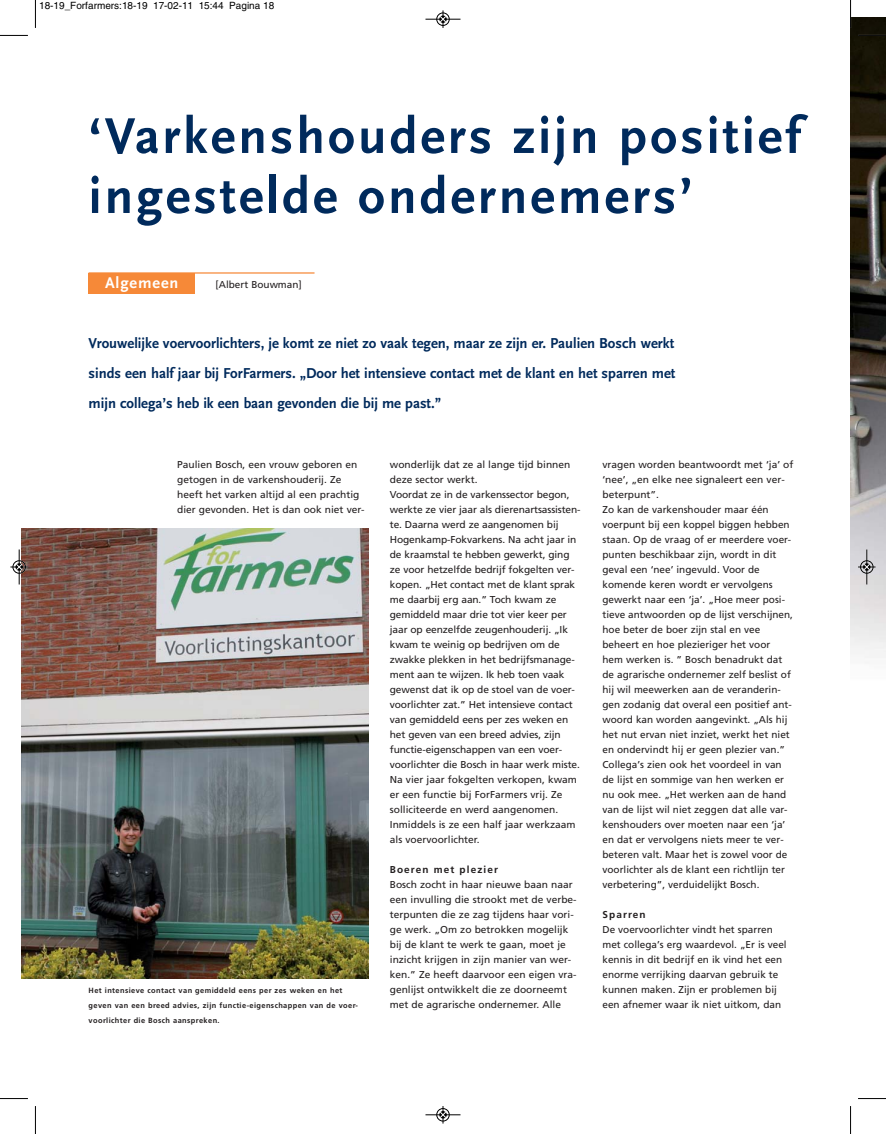
<style>
.page{position:relative;width:886px;height:1134px;background:#fff}
.page>*{position:absolute;margin:0;border:0;box-sizing:border-box;transform-origin:0 0}
.t1{font:700 52.5px/60px "Scala Sans";letter-spacing:.055em;color:#002a5c}
.t2{font:700 16.25px "Scala Sans";letter-spacing:.055em;color:#fff}
.t3{font:700 15px/30px "Scala Sans";color:#002a5c;text-align:justify}
.t4{font:10px/15px "Frutiger";color:#231f20}
.t5{font:10px "Helvetica";color:#000}
.t6{font:700 7.5px/15px "Frutiger";letter-spacing:.055em;color:#231f20}
.s1{font-weight:700}
</style>
<div class="page">
<img style="left:850px;top:18px;width:36px;height:640px">
<div style="left:89px;top:273px;width:106px;height:20px;background:#f68938"></div>
<hr style="left:89px;top:272px;width:225px;height:2px;background:#f68938">
<img style="left:21px;top:528px;width:348px;height:450px">
<svg style="left:35px;top:0;width:1px;height:28px"></svg>
<svg style="left:0;top:35px;width:28px;height:1px"></svg>
<svg style="left:850px;top:0;width:1px;height:28px"></svg>
<svg style="left:858px;top:35px;width:28px;height:1px"></svg>
<svg style="left:35px;top:1106px;width:1px;height:28px"></svg>
<svg style="left:0;top:1098px;width:28px;height:1px"></svg>
<svg style="left:850px;top:1106px;width:1px;height:28px"></svg>
<svg style="left:858px;top:1098px;width:28px;height:1px"></svg>
<div style="left:436px;top:13px;width:13px;height:13px;border:1px solid #fff;border-radius:50%"></div>
<hr style="left:425px;top:19px;width:35px;height:1px;background:#000">
<div style="left:437px;top:13px;width:12px;height:13px;border:1px solid #000;border-radius:50%"></div>
<svg style="left:440px;top:10px;width:6px;height:18px"></svg>
<div style="left:436px;top:1108px;width:13px;height:13px;border:1px solid #fff;border-radius:50%"></div>
<hr style="left:425px;top:1114px;width:35px;height:1px;background:#000">
<div style="left:437px;top:1108px;width:12px;height:13px;border:1px solid #000;border-radius:50%"></div>
<svg style="left:440px;top:1106px;width:6px;height:17px"></svg>
<div style="left:13px;top:560px;width:13px;height:13px;border:1px solid #fff;border-radius:50%"></div>
<hr style="left:19px;top:549px;width:1px;height:35px;background:#000">
<div style="left:13px;top:561px;width:13px;height:12px;border:1px solid #000;border-radius:50%"></div>
<svg style="left:10px;top:564px;width:18px;height:6px"></svg>
<div style="left:860px;top:560px;width:13px;height:13px;border:1px solid #fff;border-radius:50%"></div>
<hr style="left:866px;top:549px;width:1px;height:35px;background:#000">
<div style="left:860px;top:561px;width:13px;height:12px;border:1px solid #000;border-radius:50%"></div>
<svg style="left:858px;top:564px;width:17px;height:6px"></svg>
<p class="t5" style="left:39px;top:2px;width:237px">18-19_Forfarmers:18-19 17-02-11 15:44 Pagina 18</p>
<p class="t1" style="left:89px;top:110px;width:713px">‘Varkenshouders zijn positief ingestelde ondernemers’</p>
<p class="t2" style="left:105px;top:276px;width:75px">Algemeen</p>
<p class="t4" style="left:216px;top:278px;width:88px">[Albert Bouwman]</p>
<p class="t3" style="left:89px;top:329px;width:588px">Vrouwelijke voervoorlichters, je komt ze niet zo vaak tegen, maar ze zijn er. Paulien Bosch werkt sinds een half jaar bij ForFarmers. „Door het intensieve contact met de klant en het sparren met mijn collega’s heb ik een baan gevonden die bij me past.”</p>
<p class="t4" style="left:177px;top:458px;width:189px">Paulien Bosch, een vrouw geboren en getogen in de varkenshouderij. Ze heeft het varken altijd al een prachtig dier gevonden. Het is dan ook niet ver-</p>
<p class="t4" style="left:390px;top:458px;width:192px">wonderlijk dat ze al lange tijd binnen deze sector werkt.<br>Voordat ze in de varkenssector begon, werkte ze vier jaar als dierenartsassisten&shy;te. Daarna werd ze aangenomen bij Hogenkamp-Fokvarkens. Na acht jaar in de kraamstal te hebben gewerkt, ging ze voor hetzelfde bedrijf fokgelten ver&shy;kopen. „Het contact met de klant sprak me daarbij erg aan.” Toch kwam ze gemiddeld maar drie tot vier keer per jaar op eenzelfde zeugenhouderij. „Ik kwam te weinig op bedrijven om de zwakke plekken in het bedrijfsmanage&shy;ment aan te wijzen. Ik heb toen vaak gewenst dat ik op de stoel van de voer&shy;voorlichter zat.” Het intensieve contact van gemiddeld eens per zes weken en het geven van een breed advies, zijn functie-eigenschappen van een voer&shy;voorlichter die Bosch in haar werk miste.<br>Na vier jaar fokgelten verkopen, kwam er een functie bij ForFarmers vrij. Ze solliciteerde en werd aangenomen.<br>Inmiddels is ze een half jaar werkzaam als voervoorlichter.</p>
<p class="t4" style="left:390px;top:863px;width:188px"><span class="s1">Boeren met plezier<br></span>Bosch zocht in haar nieuwe baan naar een invulling die strookt met de verbe&shy;terpunten die ze zag tijdens haar vori&shy;ge werk. „Om zo betrokken mogelijk bij de klant te werk te gaan, moet je inzicht krijgen in zijn manier van wer&shy;ken.” Ze heeft daarvoor een eigen vra&shy;genlijst ontwikkelt die ze doorneemt met de agrarische ondernemer. Alle</p>
<p class="t6" style="left:89px;top:983px;width:271px">Het intensieve contact van gemiddeld eens per zes weken en het geven van een breed advies, zijn functie-eigenschappen van de voer&shy;voorlichter die Bosch aanspreken.</p>
<p class="t4" style="left:602px;top:458px;width:192px">vragen worden beantwoordt met ‘ja’ of ‘nee’, „en elke nee signaleert een ver&shy;beterpunt”.<br>Zo kan de varkenshouder maar één voerpunt bij een koppel biggen hebben staan. Op de vraag of er meerdere voer&shy;punten beschikbaar zijn, wordt in dit geval een ‘nee’ ingevuld. Voor de komende keren wordt er vervolgens gewerkt naar een ‘ja’. „Hoe meer posi&shy;tieve antwoorden op de lijst verschijnen, hoe beter de boer zijn stal en vee beheert en hoe plezieriger het voor<br>hem werken is. ” Bosch benadrukt dat de agrarische ondernemer zelf beslist of hij wil meewerken aan de veranderin&shy;gen zodanig dat overal een positief ant&shy;woord kan worden aangevinkt. „Als hij het nut ervan niet inziet, werkt het niet en ondervindt hij er geen plezier van.” Collega’s zien ook het voordeel in van de lijst en sommige van hen werken er nu ook mee. „Het werken aan de hand van de lijst wil niet zeggen dat alle var&shy;kenshouders over moeten naar een ‘ja’ en dat er vervolgens niets meer te ver&shy;beteren valt. Maar het is zowel voor de voorlichter als de klant een richtlijn ter verbetering”, verduidelijkt Bosch.</p>
<p class="t4" style="left:602px;top:908px;width:186px"><span class="s1">Sparren<br></span>De voervoorlichter vindt het sparren met collega’s erg waardevol. „Er is veel kennis in dit bedrijf en ik vind het een enorme verrijking daarvan gebruik te kunnen maken. Zijn er problemen bij een afnemer waar ik niet uitkom, dan</p>
</div>
